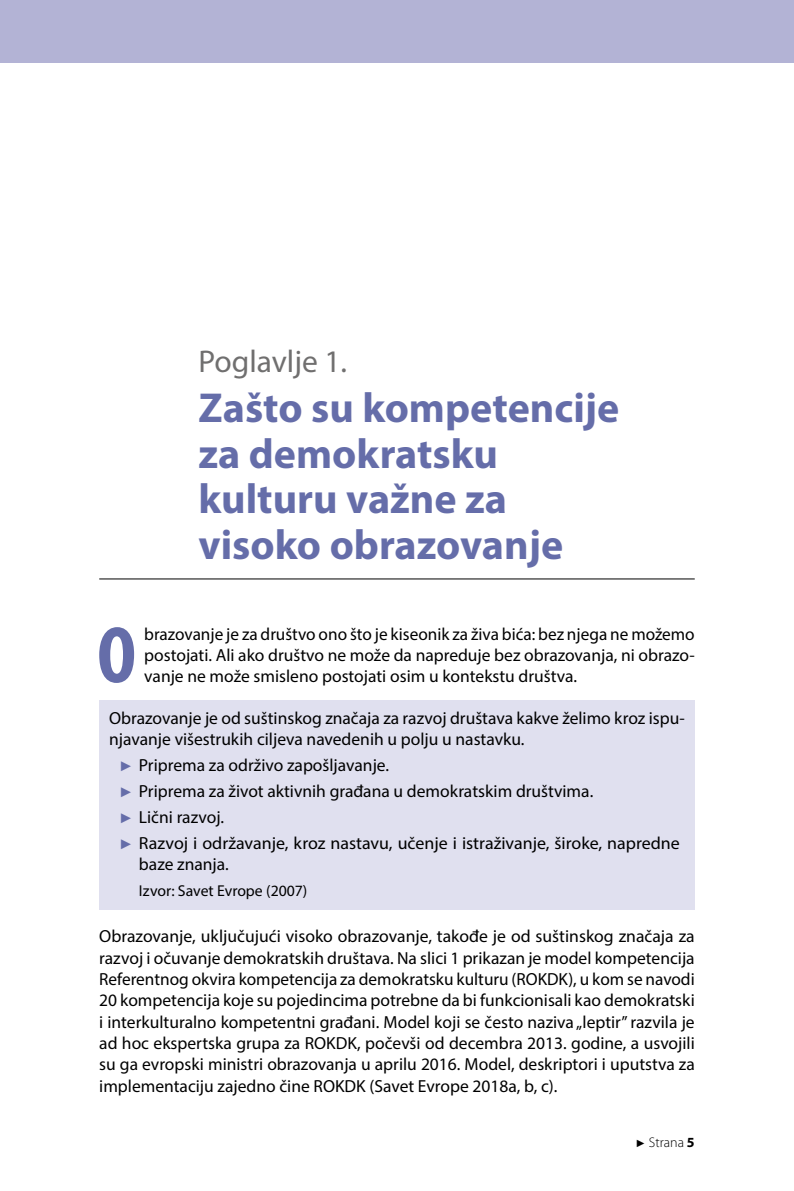
<style>
.page{position:relative;width:794px;height:1191px;background:#fff}
.page>*{position:absolute;margin:0;border:0;box-sizing:border-box;transform-origin:0 0}
.t1{font:700 condensed 80.85px "Myriad Pro";color:#656da9}
.t2{font:700 42px/45.5px "Myriad Pro";color:#656da9}
.t3{font:31.5px "Myriad Pro";color:#706f6f}
.t4{font:17.5px/21.3px "Myriad Pro";color:#000;text-align:justify}
.t5{font:15.75px "Myriad Pro";color:#000}
.t6{font:300 14px "Myriad Pro";color:#000}
.s1{font-family:"Arial";font-size:14px;color:#656da9}
.s2{font-family:"Arial";font-weight:400;font-size:10.5px}
.s3{font-weight:700}
</style>
<div class="page">
<hr style="left:99px;top:578px;width:595px;height:1px;background:#000">
<div style="left:99px;top:700px;width:595px;height:59px;background:#e0e0ef"></div>
<div style="left:99px;top:747px;width:595px;height:38px;background:#e0e0ef"></div>
<div style="left:99px;top:773px;width:595px;height:38px;background:#e0e0ef"></div>
<div style="left:99px;top:799px;width:595px;height:38px;background:#e0e0ef"></div>
<div style="left:99px;top:825px;width:595px;height:59px;background:#e0e0ef"></div>
<div style="left:99px;top:874px;width:595px;height:36px;background:#e0e0ef"></div>
<div style="left:0;top:0;width:794px;height:62px;background:#b3b3d5"></div>
<h3 class="t3" style="left:198px;top:342px;width:150px">Poglavlje 1.</h3>
<h2 class="t2" style="left:198px;top:384px;width:422px">Zašto su kompetencije za demokratsku kulturu važne za visoko obrazovanje</h2>
<h1 class="t1" style="left:97px;top:605px;width:40px">O</h1>
<p class="t4" style="left:144px;top:623px;width:552px">brazovanje je za društvo ono što je kiseonik za živa bića: bez njega ne možemo postojati. Ali ako društvo ne može da napreduje bez obrazovanja, ni obrazo&shy;vanje ne može smisleno postojati osim u kontekstu društva.</p>
<p class="t4" style="left:109px;top:706px;width:577px">Obrazovanje je od suštinskog značaja za razvoj društava kakve želimo kroz ispu&shy;njavanje višestrukih ciljeva navedenih u polju u nastavku.</p>
<p class="t4" style="left:119px;top:751px;width:562px;line-height:25.9px;text-align:left"><span class="s1">►</span> Priprema za održivo zapošljavanje.<br><span class="s1">►</span> Priprema za život aktivnih građana u demokratskim društvima.<br><span class="s1">►</span> Lični razvoj.<br><span class="s1">►</span> Razvoj i održavanje, kroz nastavu, učenje i istraživanje, široke, napredne</p>
<p class="t4" style="left:139px;top:853px;width:91px">baze znanja.</p>
<p class="t5" style="left:139px;top:881px;width:170px">Izvor: Savet Evrope (2007)</p>
<p class="t4" style="left:99px;top:925px;width:597px">Obrazovanje, uključujući visoko obrazovanje, takođe je od suštinskog značaja za razvoj i očuvanje demokratskih društava. Na slici 1 prikazan je model kompetencija Referentnog okvira kompetencija za demokratsku kulturu (ROKDK), u kom se navodi 20 kompetencija koje su pojedincima potrebne da bi funkcionisali kao demokratski i interkulturalno kompetentni građani. Model koji se često naziva „leptir” razvila je ad hoc ekspertska grupa za ROKDK, počevši od decembra 2013. godine, a usvojili su ga evropski ministri obrazovanja u aprilu 2016. Model, deskriptori i uputstva za implementaciju zajedno čine ROKDK (Savet Evrope 2018a, b, c).</p>
<p class="t6" style="left:635px;top:1133px;width:61px"><span class="s2">►</span> Strana <span class="s3">5</span></p>
</div>
